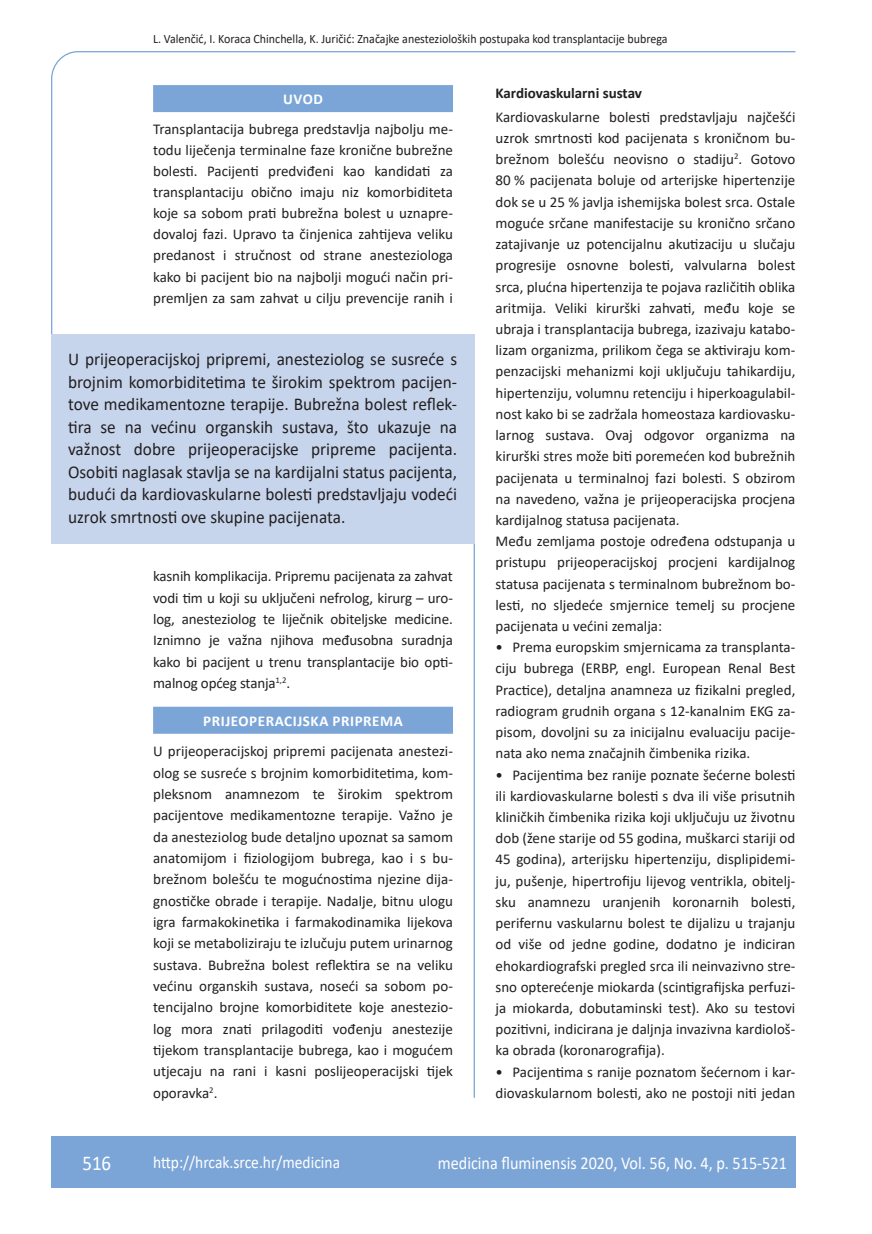
<style>
.page{position:relative;width:872px;height:1234px;background:#fff}
.page>*{position:absolute;margin:0;border:0;box-sizing:border-box;transform-origin:0 0}
.t1{font:21px "Calibri";color:#fff;scale:.9 1}
.anterfile{font:18px/22.5px "Calibri";color:#231f20;text-align:justify;scale:.96 1}
.t2{font:18px "Calibri";color:#fff;scale:.9 1}
.t3{font:17.25px "Calibri";color:#fff;scale:.9 1}
.osnovni_tekst{font:15px/21.1px "Calibri";color:#231f20;text-align:justify}
.naslov_ruler{font:700 15px "Calibri";letter-spacing:.04em;color:#fff}
.podnaslov{font:700 15px "Calibri";color:#231f20}
.glava{font:12.75px "Calibri";color:#231f20;scale:.94 1}
</style>
<div class="page">
<svg style="left:51px;top:51px;width:745px;height:285px"></svg>
<hr style="left:473px;top:543px;width:2px;height:554px;background:#7ca5d7">
<div style="left:51px;top:1135px;width:744px;height:51px;background:#7ca5d7"></div>
<div style="left:153px;top:85px;width:300px;height:27px;background:#7ca5d7"></div>
<div style="left:51px;top:334px;width:423px;height:209px;background:#c6d5ec"></div>
<div style="left:153px;top:706px;width:300px;height:27px;background:#7ca5d7"></div>
<p class="glava" style="left:153px;top:29px;width:549px">L. Valenčić, I. Koraca Chinchella, K. Juričić: Značajke anestezioloških postupaka kod transplantacije bubrega</p>
<p class="naslov_ruler" style="left:283px;top:88px;width:41px">UVOD</p>
<p class="osnovni_tekst" style="left:153px;top:118px;width:301px">Transplantacija bubrega predstavlja najbolju me&shy;todu liječenja terminalne faze kronične bubrežne bolesti. Pacijenti predviđeni kao kandidati za transplantaciju obično imaju niz komorbiditeta koje sa sobom prati bubrežna bolest u uznapre&shy;dovaloj fazi. Upravo ta činjenica zahtijeva veliku predanost i stručnost od strane anesteziologa kako bi pacijent bio na najbolji mogući način pri&shy;premljen za sam zahvat u cilju prevencije ranih i</p>
<p class="anterfile" style="left:68px;top:347px;width:407px">U prijeoperacijskoj pripremi, anesteziolog se susreće s brojnim komorbiditetima te širokim spektrom pacijen&shy;tove medikamentozne terapije. Bubrežna bolest reflek&shy;tira se na većinu organskih sustava, što ukazuje na važnost dobre prijeoperacijske pripreme pacijenta.<br>Osobiti naglasak stavlja se na kardijalni status pacijenta, budući da kardiovaskularne bolesti predstavljaju vodeći uzrok smrtnosti ove skupine pacijenata.</p>
<p class="osnovni_tekst" style="left:153px;top:565px;width:301px">kasnih komplikacija. Pripremu pacijenata za zahvat vodi tim u koji su uključeni nefrolog, kirurg – uro&shy;log, anesteziolog te liječnik obiteljske medicine.<br>Iznimno je važna njihova međusobna suradnja kako bi pacijent u trenu transplantacije bio opti&shy;malnog općeg stanja<sup>1,2</sup>.</p>
<p class="naslov_ruler" style="left:203px;top:709px;width:201px">PRIJEOPERACIJSKA PRIPREMA</p>
<p class="osnovni_tekst" style="left:153px;top:740px;width:301px">U prijeoperacijskoj pripremi pacijenata anestezi&shy;olog se susreće s brojnim komorbiditetima, kom&shy;pleksnom anamnezom te širokim spektrom pacijentove medikamentozne terapije. Važno je da anesteziolog bude detaljno upoznat sa samom anatomijom i fiziologijom bubrega, kao i s bu&shy;brežnom bolešću te mogućnostima njezine dija&shy;gnostičke obrade i terapije. Nadalje, bitnu ulogu igra farmakokinetika i farmakodinamika lijekova koji se metaboliziraju te izlučuju putem urinarnog sustava. Bubrežna bolest reflektira se na veliku većinu organskih sustava, noseći sa sobom po&shy;tencijalno brojne komorbiditete koje anestezio&shy;log mora znati prilagoditi vođenju anestezije tijekom transplantacije bubrega, kao i mogućem utjecaju na rani i kasni poslijeoperacijski tijek oporavka<sup>2</sup>.</p>
<p class="podnaslov" style="left:495px;top:82px;width:148px">Kardiovaskularni sustav</p>
<p class="osnovni_tekst" style="left:495px;top:106px;width:301px">Kardiovaskularne bolesti predstavljaju najčešći uzrok smrtnosti kod pacijenata s kroničnom bu&shy;brežnom bolešću neovisno o stadiju<sup>2</sup>. Gotovo 80 % pacijenata boluje od arterijske hipertenzije dok se u 25 % javlja ishemijska bolest srca. Ostale moguće srčane manifestacije su kronično srčano zatajivanje uz potencijalnu akutizaciju u slučaju progresije osnovne bolesti, valvularna bolest srca, plućna hipertenzija te pojava različitih oblika aritmija. Veliki kirurški zahvati, među koje se ubraja i transplantacija bubrega, izazivaju katabo&shy;lizam organizma, prilikom čega se aktiviraju kom&shy;penzacijski mehanizmi koji uključuju tahikardiju, hipertenziju, volumnu retenciju i hiperkoagulabil&shy;nost kako bi se zadržala homeostaza kardiovasku&shy;larnog sustava. Ovaj odgovor organizma na kirurški stres može biti poremećen kod bubrežnih pacijenata u terminalnoj fazi bolesti. S obzirom na navedeno, važna je prijeoperacijska procjena kardijalnog statusa pacijenata.</p>
<p class="osnovni_tekst" style="left:495px;top:530px;width:301px">Među zemljama postoje određena odstupanja u pristupu prijeoperacijskoj procjeni kardijalnog statusa pacijenata s terminalnom bubrežnom bo&shy;lesti, no sljedeće smjernice temelj su procjene pacijenata u većini zemalja:</p>
<p class="osnovni_tekst" style="left:495px;top:636px;width:301px">• Prema europskim smjernicama za transplanta&shy;ciju bubrega (ERBP, engl. European Renal Best Practice), detaljna anamneza uz fizikalni pregled, radiogram grudnih organa s 12-kanalnim EKG za&shy;pisom, dovoljni su za inicijalnu evaluaciju pacije&shy;nata ako nema značajnih čimbenika rizika.</p>
<p class="osnovni_tekst" style="left:495px;top:763px;width:301px">• Pacijentima bez ranije poznate šećerne bolesti ili kardiovaskularne bolesti s dva ili više prisutnih kliničkih čimbenika rizika koji uključuju uz životnu dob (žene starije od 55 godina, muškarci stariji od 45 godina), arterijsku hipertenziju, displipidemi&shy;ju, pušenje, hipertrofiju lijevog ventrikla, obitelj&shy;sku anamnezu uranjenih koronarnih bolesti, perifernu vaskularnu bolest te dijalizu u trajanju od više od jedne godine, dodatno je indiciran ehokardiografski pregled srca ili neinvazivno stre&shy;sno opterećenje miokarda (scintigrafijska perfuzi&shy;ja miokarda, dobutaminski test). Ako su testovi pozitivni, indicirana je daljnja invazivna kardiološ&shy;ka obrada (koronarografija).</p>
<p class="osnovni_tekst" style="left:495px;top:1060px;width:301px">• Pacijentima s ranije poznatom šećernom i kar&shy;diovaskularnom bolesti, ako ne postoji niti jedan</p>
<p class="t1" style="left:82px;top:1147px;width:33px">516</p>
<p class="t3" style="left:153px;top:1149px;width:209px">http://hrcak.srce.hr/medicina</p>
<p class="t2" style="left:438px;top:1149px;width:389px">medicina fluminensis 2020, Vol. 56, No. 4, p. 515-521</p>
</div>
